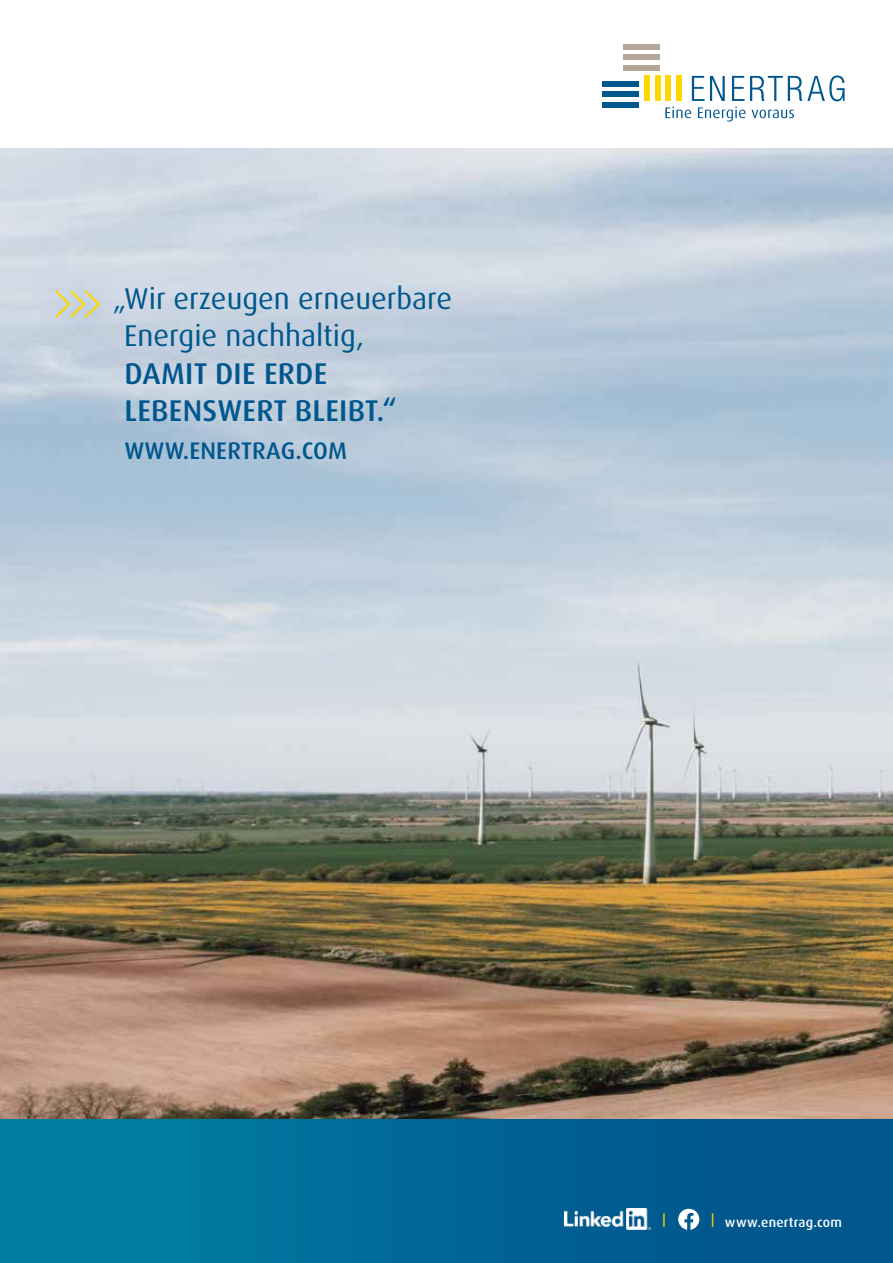
<style>
.page{position:relative;width:893px;height:1263px;background:#fff}
.page>*{position:absolute;margin:0;border:0;box-sizing:border-box;transform-origin:0 0}
.t1{font:30px/37.5px "Dax Pro";color:#00578e}
.t2{font:500 30px/37.5px "Dax Pro";letter-spacing:.01em;color:#00578e}
.t3{font:500 24px "Dax Pro";letter-spacing:.01em;color:#00578e}
.t4{font:500 13.5px "Dax Pro";letter-spacing:.015em;color:#fff}
.t5{font:500 13.5px "Dax Pro";color:#ffd600}
</style>
<div class="page">
<img style="left:0;top:149px;width:893px;height:970px">
<div style="left:0;top:1119px;width:893px;height:144px;background:linear-gradient(to right,#0080a3,#00508b)"></div>
<svg style="left:692px;top:76px;width:12px;height:25px"></svg>
<svg style="left:710px;top:76px;width:15px;height:25px"></svg>
<svg style="left:732px;top:75px;width:113px;height:26px"></svg>
<svg style="left:665px;top:107px;width:26px;height:11px"></svg>
<svg style="left:698px;top:107px;width:47px;height:15px"></svg>
<svg style="left:752px;top:110px;width:42px;height:8px"></svg>
<div style="left:676px;top:76px;width:5px;height:25px;background:#ffd600"></div>
<div style="left:665px;top:76px;width:6px;height:25px;background:#ffd600"></div>
<div style="left:655px;top:76px;width:5px;height:25px;background:#ffd600"></div>
<div style="left:644px;top:76px;width:6px;height:25px;background:#ffd600"></div>
<div style="left:602px;top:92px;width:37px;height:5px;background:#00578e"></div>
<div style="left:602px;top:102px;width:37px;height:5px;background:#00578e"></div>
<div style="left:602px;top:81px;width:37px;height:5px;background:#00578e"></div>
<div style="left:623px;top:55px;width:37px;height:5px;background:#b4a698"></div>
<div style="left:623px;top:65px;width:37px;height:6px;background:#b4a698"></div>
<div style="left:623px;top:44px;width:37px;height:6px;background:#b4a698"></div>
<svg style="left:678px;top:1209px;width:21px;height:21px"></svg>
<img style="left:565px;top:1209px;width:86px;height:21px">
<div style="left:30px;top:263px;width:102px;height:87px;background:#ccd6e3"></div>
<svg style="left:55px;top:290px;width:46px;height:28px"></svg>
<p class="t1" style="left:124px;top:280px;width:329px;text-indent:-11px">„Wir erzeugen erneuerbare<br>Energie nachhaltig,</p>
<p class="t2" style="left:124px;top:355px;width:274px">DAMIT DIE ERDE<br>LEBENSWERT BLEIBT.“</p>
<p class="t3" style="left:124px;top:435px;width:224px">WWW.ENERTRAG.COM</p>
<p class="t5" style="left:662px;top:1210px;width:5px">|</p>
<p class="t4" style="left:711px;top:1213px;width:132px"><sup>|</sup> www.enertrag.com</p>
</div>
